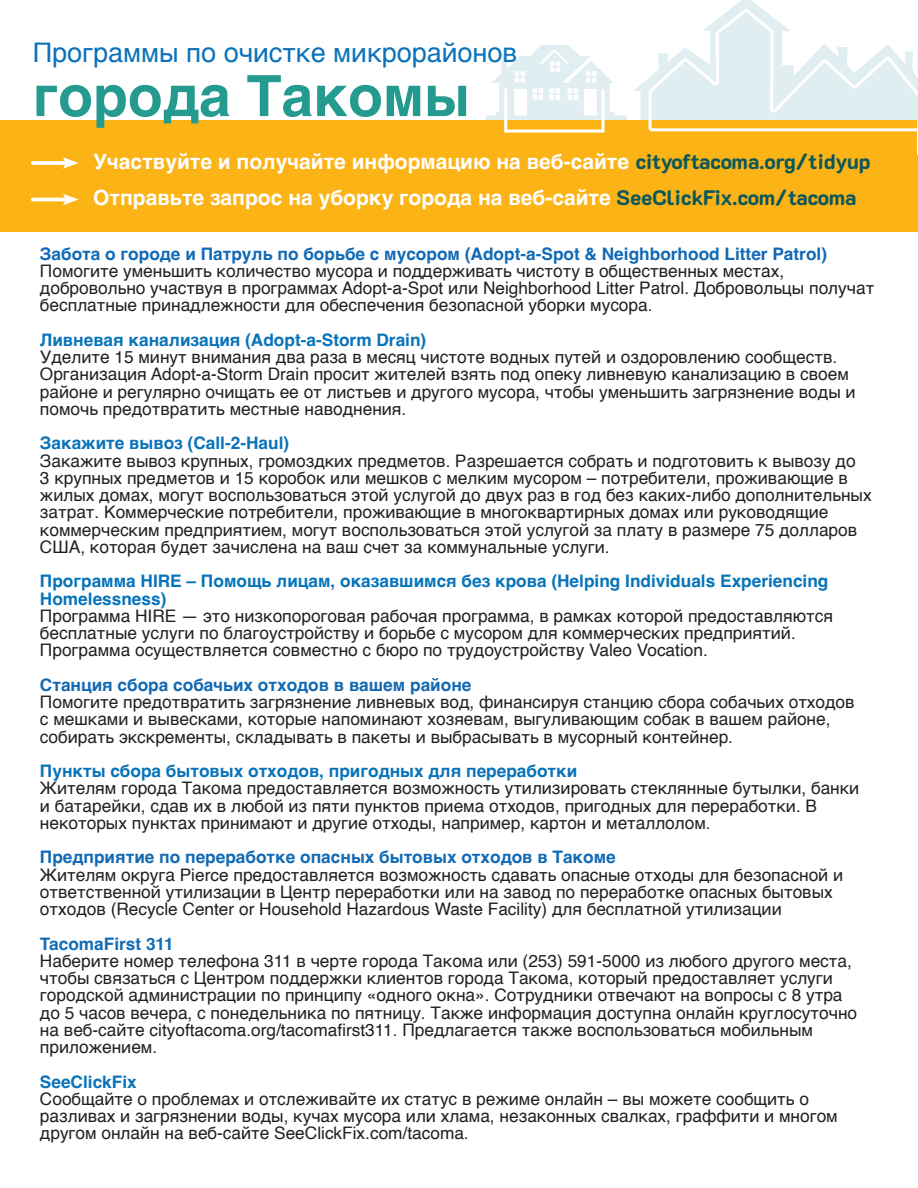
<style>
.page{position:relative;width:918px;height:1188px;background:#fff}
.page>*{position:absolute;margin:0;border:0;box-sizing:border-box;transform-origin:0 0}
.t1{font:700 57px "Helvetica";color:#259b8f}
.t2{font:27px "Helvetica";color:#0b72ba}
.t3{font:700 21px "Helvetica";color:#fff}
.t4{font:17.25px/17.2px "Helvetica";color:#231f20}
.t5{font:700 17.25px "Helvetica";color:#116ab5}
.t6{font:700 17.25px/17.2px "Helvetica";color:#0774ba}
.t7{font:700 17.25px "Helvetica";color:#0973b9}
.t8{font:700 17.25px "Helvetica";color:#0b72ba}
.t9{font:700 17.25px "Helvetica";color:#126db7}
.s1{font-family:"K2 D";font-weight:800;color:#0c5759}
.s2{font-weight:700;color:#0973b9}
.s3{font-weight:700;color:#1269b3}
</style>
<div class="page">
<div style="left:0;top:156px;width:918px;height:76px;background:#fbb316"></div>
<hr style="left:33px;top:198px;width:35px;height:3px;background:#fff">
<svg style="left:63px;top:194px;width:16px;height:11px"></svg>
<svg style="left:33px;top:161px;width:30px;height:4px"></svg>
<svg style="left:63px;top:157px;width:16px;height:12px"></svg>
<svg style="left:486px;top:54px;width:17px;height:67px"></svg>
<div style="left:0;top:121px;width:917px;height:34px;background:#fbb316"></div>
<svg style="left:503px;top:0;width:415px;height:133px"></svg>
<p class="t2" style="left:33px;top:32px;width:486px">Программы по очистке микрорайонов</p>
<p class="t1" style="left:33px;top:61px;width:439px">города Такомы</p>
<p class="t3" style="left:93px;top:149px;width:779px">Участвуйте и получайте информацию на веб-сайте <span class="s1">cityoftacoma.org/tidyup</span></p>
<p class="t3" style="left:93px;top:185px;width:765px">Отправьте запрос на уборку города на веб-сайте <span class="s1">SeeClickFix.com/tacoma</span></p>
<p class="t5" style="left:40px;top:243px;width:789px">Забота о городе и Патруль по борьбе с мусором (Adopt-a-Spot &amp; Neighborhood Litter Patrol)</p>
<p class="t4" style="left:40px;top:263px;width:836px">Помогите уменьшить количество мусора и поддерживать чистоту в общественных местах, добровольно участвуя в программах Adopt-a-Spot или Neighborhood Litter Patrol. Добровольцы получат бесплатные принадлежности для обеспечения безопасной уборки мусора.</p>
<p class="t4" style="left:40px;top:332px;width:817px"><span class="s2">Ливневая канализация (Adopt-a-Storm Drain)<br></span>Уделите 15 минут внимания два раза в месяц чистоте водных путей и оздоровлению сообществ.<br>Организация Adopt-a-Storm Drain просит жителей взять под опеку ливневую канализацию в своем районе и регулярно очищать ее от листьев и другого мусора, чтобы уменьшить загрязнение воды и помочь предотвратить местные наводнения.</p>
<p class="t8" style="left:40px;top:433px;width:251px">Закажите вывоз (Call-2-Haul)</p>
<p class="t4" style="left:40px;top:452px;width:833px">Закажите вывоз крупных, громоздких предметов. Разрешается собрать и подготовить к вывозу до<br>3 крупных предметов и 15 коробок или мешков с мелким мусором – потребители, проживающие в жилых домах, могут воспользоваться этой услугой до двух раз в год без каких-либо дополнительных затрат. Коммерческие потребители, проживающие в многоквартирных домах или руководящие коммерческим предприятием, могут воспользоваться этой услугой за плату в размере 75 долларов США, которая будет зачислена на ваш счет за коммунальные услуги.</p>
<p class="t6" style="left:40px;top:575px;width:790px">Программа HIRE – Помощь лицам, оказавшимся без крова (Helping Individuals Experiencing<br>Homelessness)</p>
<p class="t4" style="left:40px;top:608px;width:795px">Программа HIRE — это низкопороговая рабочая программа, в рамках которой предоставляются бесплатные услуги по благоустройству и борьбе с мусором для коммерческих предприятий.<br>Программа осуществляется совместно с бюро по трудоустройству Valeo Vocation.</p>
<p class="t4" style="left:40px;top:677px;width:816px"><span class="s3">Станция сбора собачьих отходов в вашем районе<br></span>Помогите предотвратить загрязнение ливневых вод, финансируя станцию сбора собачьих отходов с мешками и вывесками, которые напоминают хозяевам, выгуливающим собак в вашем районе, собирать экскременты, складывать в пакеты и выбрасывать в мусорный контейнер.</p>
<p class="t7" style="left:40px;top:761px;width:539px">Пункты сбора бытовых отходов, пригодных для переработки</p>
<p class="t4" style="left:40px;top:780px;width:821px">Жителям города Такома предоставляется возможность утилизировать стеклянные бутылки, банки и батарейки, сдав их в любой из пяти пунктов приема отходов, пригодных для переработки. В некоторых пунктах принимают и другие отходы, например, картон и металлолом.</p>
<p class="t5" style="left:40px;top:847px;width:577px">Предприятие по переработке опасных бытовых отходов в Такоме</p>
<p class="t4" style="left:40px;top:866px;width:805px">Жителям округа Pierce предоставляется возможность сдавать опасные отходы для безопасной и ответственной утилизации в Центр переработки или на завод по переработке опасных бытовых отходов (Recycle Center or Household Hazardous Waste Facility) для бесплатной утилизации</p>
<p class="t9" style="left:40px;top:933px;width:135px">TacomaFirst 311</p>
<p class="t4" style="left:40px;top:953px;width:819px">Наберите номер телефона 311 в черте города Такома или (253) 591-5000 из любого другого места, чтобы связаться с Центром поддержки клиентов города Такома, который предоставляет услуги городской администрации по принципу «одного окна». Сотрудники отвечают на вопросы с 8 утра до 5 часов вечера, с понедельника по пятницу. Также информация доступна онлайн круглосуточно на веб-сайте cityoftacoma.org/tacomafirst311. Предлагается также воспользоваться мобильным приложением.</p>
<p class="t7" style="left:40px;top:1071px;width:98px">SeeClickFix</p>
<p class="t4" style="left:40px;top:1091px;width:799px">Сообщайте о проблемах и отслеживайте их статус в режиме онлайн – вы можете сообщить о разливах и загрязнении воды, кучах мусора или хлама, незаконных свалках, граффити и многом другом онлайн на веб-сайте SeeClickFix.com/tacoma.</p>
</div>
